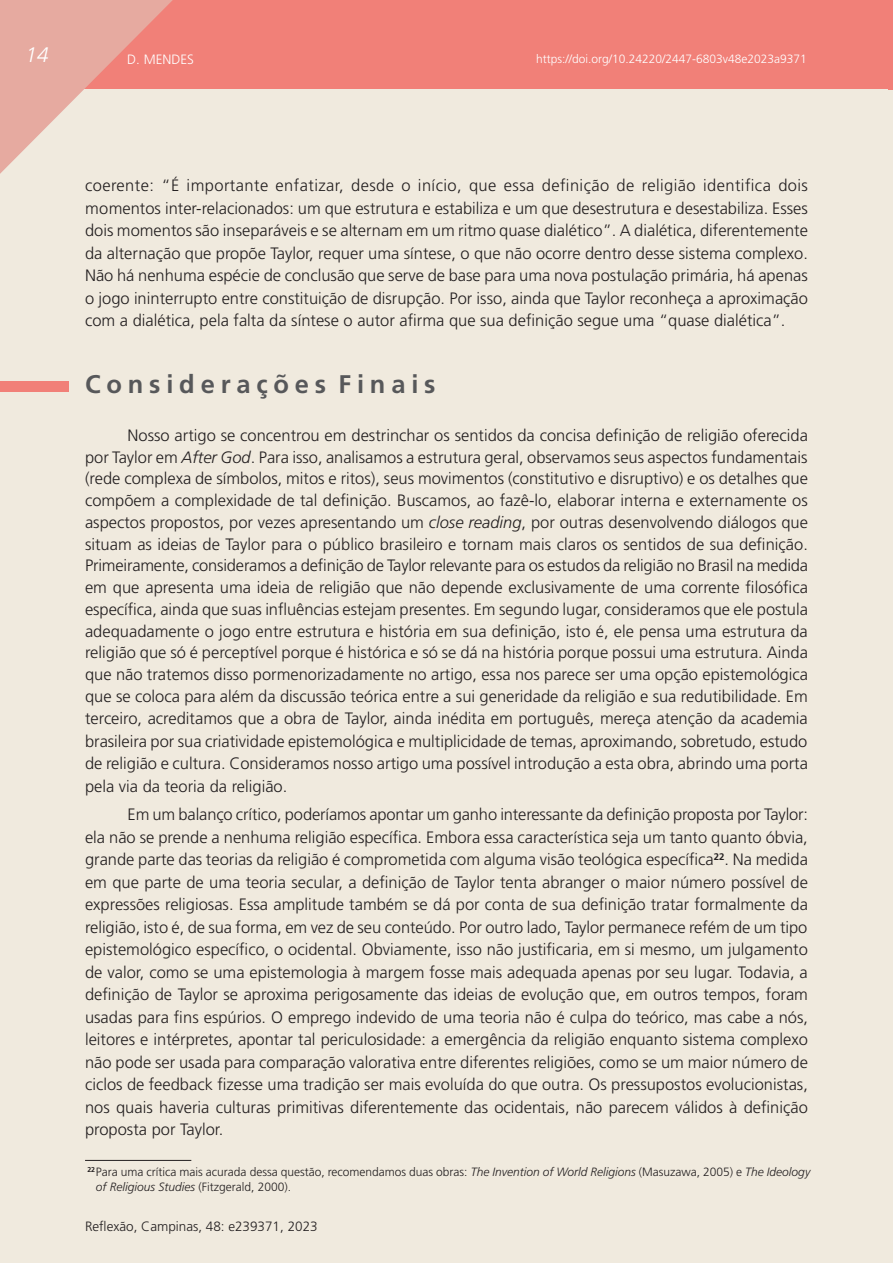
<style>
.page{position:relative;width:893px;height:1263px;background:#fff}
.page>*{position:absolute;margin:0;border:0;box-sizing:border-box;transform-origin:0 0}
.T3{font:700 25.5px "Frutiger LT Std";color:#57585a}
.t1{font:italic 300 21px "Frutiger LT Std";color:#fff}
.P1{font:300 16.5px/22.5px "Frutiger LT Std";color:#231f20;text-align:justify}
.t2{font:300 13.5px "Frutiger LT Std";color:#231f20}
.t3{font:300 13.5px "Frutiger LT Std";color:#fff}
.nota{font:300 12px/14.2px "Frutiger LT Std";color:#231f20}
.t4{font:300 12px "Frutiger LT Std";color:#fff}
.s1{font-style:italic}
</style>
<div class="page">
<div style="left:0;top:0;width:893px;height:89px;background:#f18078"></div>
<svg style="left:0;top:0;width:176px;height:174px;background:#ebbcb1"></svg>
<div style="left:0;top:381px;width:68px;height:11px;background:#f18078"></div>
<hr style="left:85px;top:1160px;width:106px;height:1px;background:#231f20">
<div style="left:887px;top:0;width:6px;height:90px;background:#f18078"></div>
<p class="t1" style="left:26px;top:43px;width:25px">14</p>
<p class="t3" style="left:127px;top:51px;width:68px">D. MENDES</p>
<p class="t4" style="left:536px;top:52px;width:272px">https://doi.org/10.24220/2447-6803v48e2023a9371</p>
<p class="P1" style="left:85px;top:174px;width:724px">coerente: “É importante enfatizar, desde o início, que essa definição de religião identifica dois momentos inter-relacionados: um que estrutura e estabiliza e um que desestrutura e desestabiliza. Esses dois momentos são inseparáveis e se alternam em um ritmo quase dialético”. A dialética, diferentemente da alternação que propõe Taylor, requer uma síntese, o que não ocorre dentro desse sistema complexo.<br>Não há nenhuma espécie de conclusão que serve de base para uma nova postulação primária, há apenas o jogo ininterrupto entre constituição de disrupção. Por isso, ainda que Taylor reconheça a aproximação com a dialética, pela falta da síntese o autor afirma que sua definição segue uma “quase dialética”.</p>
<p class="T3" style="left:85px;top:369px;width:352px">C o n s i d e r a ç õ e s F i n a i s</p>
<p class="P1" style="left:85px;top:424px;width:725px;line-height:21.9px;text-indent:43px">Nosso artigo se concentrou em destrinchar os sentidos da concisa definição de religião oferecida por Taylor em <span class="s1">After God</span>. Para isso, analisamos a estrutura geral, observamos seus aspectos fundamentais (rede complexa de símbolos, mitos e ritos), seus movimentos (constitutivo e disruptivo) e os detalhes que compõem a complexidade de tal definição. Buscamos, ao fazê-lo, elaborar interna e externamente os aspectos propostos, por vezes apresentando um <span class="s1">close reading</span>, por outras desenvolvendo diálogos que situam as ideias de Taylor para o público brasileiro e tornam mais claros os sentidos de sua definição.<br>Primeiramente, consideramos a definição de Taylor relevante para os estudos da religião no Brasil na medida em que apresenta uma ideia de religião que não depende exclusivamente de uma corrente filosófica específica, ainda que suas influências estejam presentes. Em segundo lugar, consideramos que ele postula adequadamente o jogo entre estrutura e história em sua definição, isto é, ele pensa uma estrutura da religião que só é perceptível porque é histórica e só se dá na história porque possui uma estrutura. Ainda que não tratemos disso pormenorizadamente no artigo, essa nos parece ser uma opção epistemológica que se coloca para além da discussão teórica entre a sui generidade da religião e sua redutibilidade. Em terceiro, acreditamos que a obra de Taylor, ainda inédita em português, mereça atenção da academia brasileira por sua criatividade epistemológica e multiplicidade de temas, aproximando, sobretudo, estudo de religião e cultura. Consideramos nosso artigo uma possível introdução a esta obra, abrindo uma porta pela via da teoria da religião.</p>
<p class="P1" style="left:85px;top:803px;width:725px;text-indent:43px">Em um balanço crítico, poderíamos apontar um ganho interessante da definição proposta por Taylor: ela não se prende a nenhuma religião específica. Embora essa característica seja um tanto quanto óbvia, grande parte das teorias da religião é comprometida com alguma visão teológica específica<sup>22</sup>. Na medida em que parte de uma teoria secular, a definição de Taylor tenta abranger o maior número possível de expressões religiosas. Essa amplitude também se dá por conta de sua definição tratar formalmente da religião, isto é, de sua forma, em vez de seu conteúdo. Por outro lado, Taylor permanece refém de um tipo epistemológico específico, o ocidental. Obviamente, isso não justificaria, em si mesmo, um julgamento de valor, como se uma epistemologia à margem fosse mais adequada apenas por seu lugar. Todavia, a definição de Taylor se aproxima perigosamente das ideias de evolução que, em outros tempos, foram usadas para fins espúrios. O emprego indevido de uma teoria não é culpa do teórico, mas cabe a nós, leitores e intérpretes, apontar tal periculosidade: a emergência da religião enquanto sistema complexo não pode ser usada para comparação valorativa entre diferentes religiões, como se um maior número de ciclos de feedback fizesse uma tradição ser mais evoluída do que outra. Os pressupostos evolucionistas, nos quais haveria culturas primitivas diferentemente das ocidentais, não parecem válidos à definição proposta por Taylor.</p>
<p class="nota" style="left:96px;top:1165px;width:716px;text-indent:-8px"><sup>22</sup>Para uma crítica mais acurada dessa questão, recomendamos duas obras: <span class="s1">The Invention of World Religions</span> (Masuzawa, 2005) e <span class="s1">The Ideology of Religious Studies</span> (Fitzgerald, 2000).</p>
<p class="t2" style="left:85px;top:1218px;width:234px">Reflexão, Campinas, 48: e239371, 2023</p>
</div>
